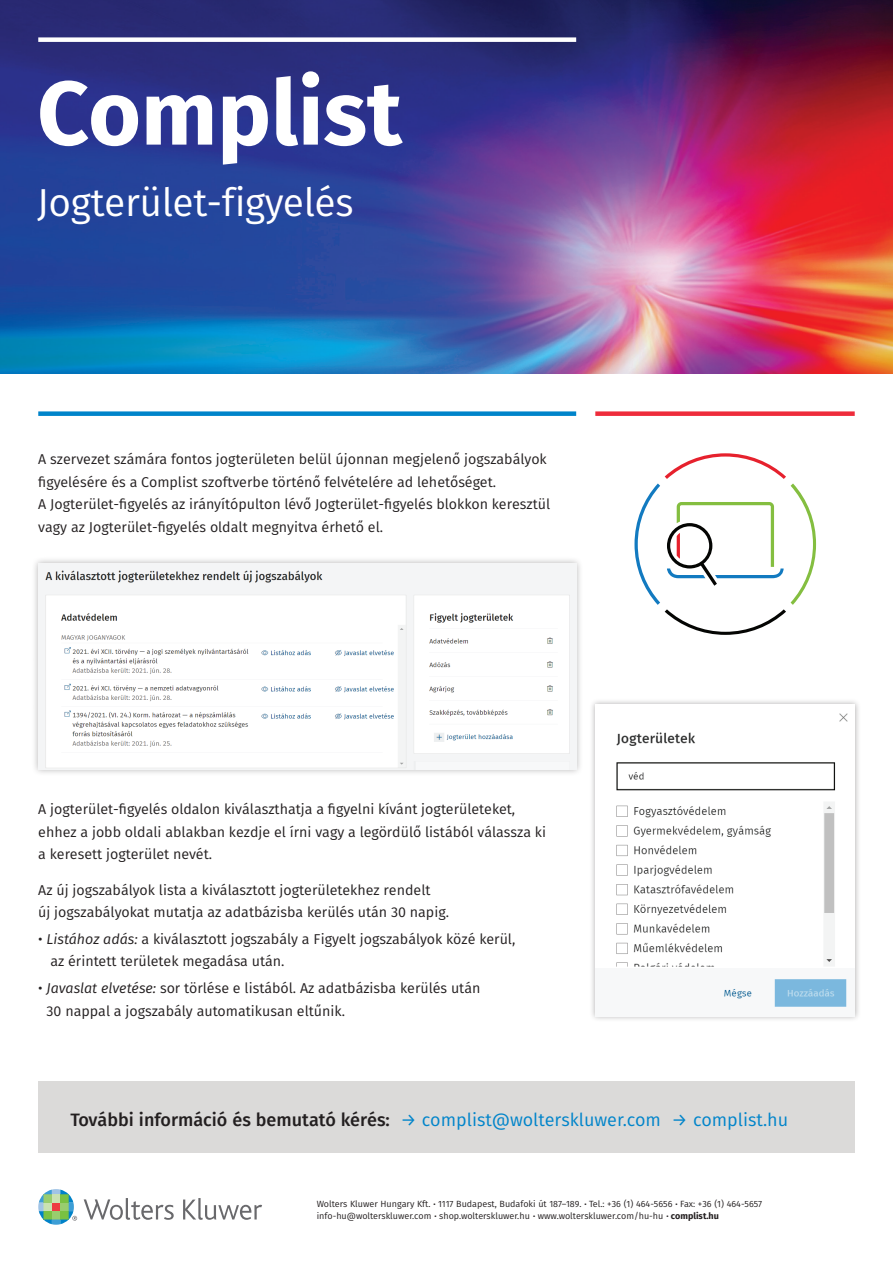
<style>
.page{position:relative;width:893px;height:1263px;background:#fff}
.page>*{position:absolute;margin:0;border:0;box-sizing:border-box;transform-origin:0 0}
.t1{font:700 90.3px "Fira Sans";color:#fff}
.t2{font:39px "Fira Sans";letter-spacing:-.01em;color:#fff}
.t3{font:18px "Fira Sans";color:#0084ca}
.t4{font:14.25px/22.5px "Fira Sans";color:#231f20}
.t5{font:9px/12px "Fira Sans";color:#231f20}
.s1{font-style:italic}
.s2{font-weight:500;color:#231f20}
.s3{font-weight:700}
</style>
<div class="page">
<img style="left:0;top:0;width:893px;height:373px">
<div style="left:38px;top:37px;width:538px;height:5px;background:#fff"></div>
<div style="left:595px;top:411px;width:260px;height:5px;background:#ee2c3b"></div>
<div style="left:38px;top:411px;width:538px;height:5px;background:#0084ca"></div>
<svg style="left:84px;top:1198px;width:90px;height:22px"></svg>
<svg style="left:183px;top:1198px;width:79px;height:22px"></svg>
<svg style="left:38px;top:1189px;width:39px;height:36px"></svg>
<div style="left:38px;top:1081px;width:817px;height:71px;background:#dbdad9"></div>
<div style="left:31px;top:556px;width:552px;height:221px;background:#231f20;opacity:.35"></div>
<img style="left:38px;top:564px;width:538px;height:206px">
<div style="left:589px;top:698px;width:272px;height:324px;background:#231f20;opacity:.35"></div>
<img style="left:596px;top:705px;width:259px;height:311px">
<svg style="left:634px;top:453px;width:182px;height:182px"></svg>
<h1 class="t1" style="left:37px;top:37px;width:366px">Complist</h1>
<h2 class="t2" style="left:37px;top:174px;width:318px">Jogterület-figyelés</h2>
<p class="t4" style="left:38px;top:447px;width:513px">A szervezet számára fontos jogterületen belül újonnan megjelenő jogszabályok figyelésére és a Complist szoftverbe történő felvételére ad lehetőséget.<br>A Jogterület-figyelés az irányítópulton lévő Jogterület-figyelés blokkon keresztül vagy az Jogterület-figyelés oldalt megnyitva érhető el.</p>
<p class="t4" style="left:38px;top:798px;width:509px">A jogterület-figyelés oldalon kiválaszthatja a figyelni kívánt jogterületeket, ehhez a jobb oldali ablakban kezdje el írni vagy a legördülő listából válassza ki a keresett jogterület nevét.</p>
<p class="t4" style="left:38px;top:878px;width:412px">Az új jogszabályok lista a kiválasztott jogterületekhez rendelt<br>új jogszabályokat mutatja az adatbázisba kerülés után 30 napig.</p>
<p class="t4" style="left:50px;top:927px;width:467px;text-indent:-12px">• <span class="s1">Listához adás:</span> a kiválasztott jogszabály a Figyelt jogszabályok közé kerül, az érintett területek megadása után.</p>
<p class="t4" style="left:47px;top:977px;width:435px;text-indent:-8px">• <span class="s1">Javaslat elvetése:</span> sor törlése e listából. Az adatbázisba kerülés után<br>30 nappal a jogszabály automatikusan eltűnik.</p>
<p class="t3" style="left:70px;top:1106px;width:719px"><span class="s2">További információ és bemutató kérés:</span> → complist@wolterskluwer.com → complist.hu</p>
<p class="t5" style="left:317px;top:1198px;width:447px">Wolters Kluwer Hungary Kft. <span class="s3">·</span> 1117 Budapest, Budafoki út 187–189. <span class="s3">·</span> Tel.: +36 (1) 464-5656 <span class="s3">·</span> Fax: +36 (1) 464-5657 info-hu@wolterskluwer.com <span class="s3">·</span> shop.wolterskluwer.hu <span class="s3">·</span> www.wolterskluwer.com/hu-hu <span class="s3">· complist.hu</span></p>
</div>
